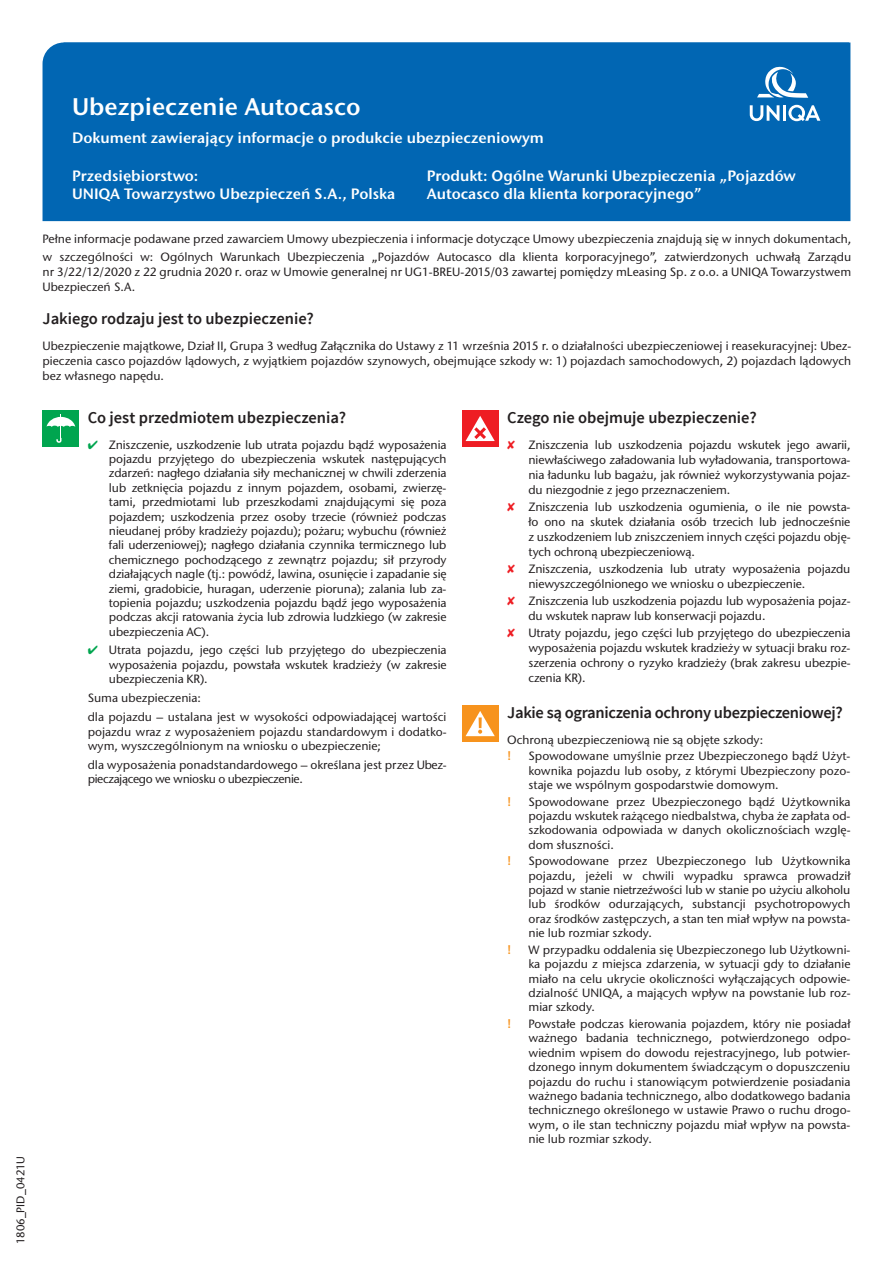
<style>
.page{position:relative;width:893px;height:1263px;background:#fff}
.page>*{position:absolute;margin:0;border:0;box-sizing:border-box;transform-origin:0 0}
.t1{font:600 24px "Stone Sans ITC Pro";color:#fff}
.t2{font:600 16.5px "Source Sans Pro";color:#231f20}
.t3{font:600 16.5px "Source Sans Pro";letter-spacing:-.02em;color:#231f20}
.t4{font:600 15px/18px "Stone Sans ITC Pro";color:#fff}
.t5{font:500 12px/14.4px "Stone Sans ITC Pro";color:#231f20;text-align:justify}
.t6{font:600 12px "Stone Sans ITC Pro";color:#f7931d}
.t7{font:500 11.25px "Stone Sans ITC Pro";color:#231f20}
.s1{color:#00a54f}
.s2{color:#ee1d23}
</style>
<div class="page">
<div style="left:43px;top:43px;width:807px;height:178px;background:#0166b3"></div>
<div style="left:64px;top:43px;width:785px;height:165px;background:#0166b3"></div>
<div style="left:743px;top:51px;width:85px;height:85px;background:#0166b3"></div>
<svg style="left:750px;top:105px;width:29px;height:16px"></svg>
<hr style="left:783px;top:105px;width:3px;height:16px;background:#fff">
<svg style="left:788px;top:105px;width:32px;height:16px"></svg>
<svg style="left:757px;top:66px;width:51px;height:32px"></svg>
<div style="left:43px;top:410px;width:36px;height:36px;background:#00a54f"></div>
<svg style="left:47px;top:415px;width:28px;height:28px"></svg>
<div style="left:462px;top:410px;width:36px;height:36px;background:#ee1d23"></div>
<svg style="left:466px;top:416px;width:29px;height:25px"></svg>
<div style="left:462px;top:705px;width:36px;height:37px;background:#f7931d"></div>
<svg style="left:466px;top:711px;width:29px;height:25px"></svg>
<p class="t7" style="left:14px;top:1244px;width:89px;rotate:-90deg">1806_PID_0421U</p>
<h1 class="t1" style="left:72px;top:91px;width:290px">Ubezpieczenie Autocasco</h1>
<p class="t4" style="left:72px;top:129px;width:473px">Dokument zawierający informacje o produkcie ubezpieczeniowym</p>
<p class="t4" style="left:72px;top:167px;width:325px">Przedsiębiorstwo:<br>UNIQA Towarzystwo Ubezpieczeń S.A., Polska</p>
<p class="t4" style="left:427px;top:167px;width:370px">Produkt: Ogólne Warunki Ubezpieczenia „Pojazdów<br>Autocasco dla klienta korporacyjnego”</p>
<p class="t5" style="left:43px;top:231px;width:810px;line-height:17.1px">Pełne informacje podawane przed zawarciem Umowy ubezpieczenia i informacje dotyczące Umowy ubezpieczenia znajdują się w innych dokumentach, w szczególności w: Ogólnych Warunkach Ubezpieczenia „Pojazdów Autocasco dla klienta korporacyjnego”, zatwierdzonych uchwałą Zarządu</p>
<p class="t5" style="left:43px;top:264px;width:810px;line-height:15px">nr 3/22/12/2020 z 22 grudnia 2020 r. oraz w Umowie generalnej nr UG1-BREU-2015/03 zawartej pomiędzy mLeasing Sp. z o.o. a UNIQA Towarzystwem<br>Ubezpieczeń S.A.</p>
<h2 class="t2" style="left:43px;top:308px;width:273px">Jakiego rodzaju jest to ubezpieczenie?</h2>
<p class="t5" style="left:43px;top:338px;width:810px;line-height:15px">Ubezpieczenie majątkowe, Dział II, Grupa 3 według Załącznika do Ustawy z 11 września 2015 r. o działalności ubezpieczeniowej i reasekuracyjnej: Ubez&shy;pieczenia casco pojazdów lądowych, z wyjątkiem pojazdów szynowych, obejmujące szkody w: 1) pojazdach samochodowych, 2) pojazdach lądowych bez własnego napędu.</p>
<h2 class="t2" style="left:88px;top:407px;width:260px">Co jest przedmiotem ubezpieczenia?</h2>
<p class="t5" style="left:109px;top:437px;width:339px;text-indent:-21px"><span class="s1">✔</span> Zniszczenie, uszkodzenie lub utrata pojazdu bądź wyposażenia pojazdu przyjętego do ubezpieczenia wskutek następujących zdarzeń: nagłego działania siły mechanicznej w chwili zderzenia lub zetknięcia pojazdu z innym pojazdem, osobami, zwierzę&shy;tami, przedmiotami lub przeszkodami znajdującymi się poza pojazdem; uszkodzenia przez osoby trzecie (również podczas nieudanej próby kradzieży pojazdu); pożaru; wybuchu (również fali uderzeniowej); nagłego działania czynnika termicznego lub chemicznego pochodzącego z zewnątrz pojazdu; sił przyrody działających nagle (tj.: powódź, lawina, osunięcie i zapadanie się ziemi, gradobicie, huragan, uderzenie pioruna); zalania lub za&shy;topienia pojazdu; uszkodzenia pojazdu bądź jego wyposażenia podczas akcji ratowania życia lub zdrowia ludzkiego (w zakresie ubezpieczenia AC).</p>
<p class="t5" style="left:109px;top:643px;width:339px;text-indent:-21px"><span class="s1">✔</span> Utrata pojazdu, jego części lub przyjętego do ubezpieczenia wyposażenia pojazdu, powstała wskutek kradzieży (w zakresie ubezpieczenia KR).</p>
<p class="t5" style="left:88px;top:689px;width:360px;line-height:18.6px">Suma ubezpieczenia:<br>dla pojazdu – ustalana jest w wysokości odpowiadającej wartości</p>
<p class="t5" style="left:88px;top:724px;width:360px">pojazdu wraz z wyposażeniem pojazdu standardowym i dodatko&shy;wym, wyszczególnionym na wniosku o ubezpieczenie;</p>
<p class="t5" style="left:88px;top:757px;width:360px">dla wyposażenia ponadstandardowego – określana jest przez Ubez&shy;pieczającego we wniosku o ubezpieczenie.</p>
<h2 class="t2" style="left:507px;top:407px;width:251px">Czego nie obejmuje ubezpieczenie?</h2>
<p class="t5" style="left:528px;top:437px;width:323px;line-height:15px;text-indent:-21px"><span class="s2">✘</span> Zniszczenia lub uszkodzenia pojazdu wskutek jego awarii, niewłaściwego załadowania lub wyładowania, transportowa&shy;nia ładunku lub bagażu, jak również wykorzystywania pojaz&shy;du niezgodnie z jego przeznaczeniem.</p>
<p class="t5" style="left:528px;top:499px;width:323px;line-height:15px;text-indent:-21px"><span class="s2">✘</span> Zniszczenia lub uszkodzenia ogumienia, o ile nie powsta&shy;ło ono na skutek działania osób trzecich lub jednocześnie z uszkodzeniem lub zniszczeniem innych części pojazdu obję&shy;tych ochroną ubezpieczeniową.</p>
<p class="t5" style="left:528px;top:561px;width:323px;line-height:15px;text-indent:-21px"><span class="s2">✘</span> Zniszczenia, uszkodzenia lub utraty wyposażenia pojazdu niewyszczególnionego we wniosku o ubezpieczenie.</p>
<p class="t5" style="left:528px;top:593px;width:323px;line-height:15px;text-indent:-21px"><span class="s2">✘</span> Zniszczenia lub uszkodzenia pojazdu lub wyposażenia pojaz&shy;du wskutek napraw lub konserwacji pojazdu.</p>
<p class="t5" style="left:528px;top:625px;width:323px;line-height:15px;text-indent:-21px"><span class="s2">✘</span> Utraty pojazdu, jego części lub przyjętego do ubezpieczenia wyposażenia pojazdu wskutek kradzieży w sytuacji braku roz&shy;szerzenia ochrony o ryzyko kradzieży (brak zakresu ubezpie&shy;czenia KR).</p>
<h2 class="t3" style="left:507px;top:702px;width:337px">Jakie są ograniczenia ochrony ubezpieczeniowej?</h2>
<p class="t5" style="left:507px;top:732px;width:257px">Ochroną ubezpieczeniową nie są objęte szkody:</p>
<p class="t6" style="left:507px;top:748px;width:6px">!</p>
<p class="t5" style="left:528px;top:749px;width:323px">Spowodowane umyślnie przez Ubezpieczonego bądź Użyt&shy;kownika pojazdu lub osoby, z którymi Ubezpieczony pozo&shy;staje we wspólnym gospodarstwie domowym.</p>
<p class="t6" style="left:507px;top:794px;width:6px">!</p>
<p class="t5" style="left:528px;top:794px;width:323px">Spowodowane przez Ubezpieczonego bądź Użytkownika pojazdu wskutek rażącego niedbalstwa, chyba że zapłata od&shy;szkodowania odpowiada w danych okolicznościach wzglę&shy;dom słuszności.</p>
<p class="t6" style="left:507px;top:853px;width:6px">!</p>
<p class="t5" style="left:528px;top:854px;width:323px">Spowodowane przez Ubezpieczonego lub Użytkownika pojazdu, jeżeli w chwili wypadku sprawca prowadził pojazd w stanie nietrzeźwości lub w stanie po użyciu alkoholu lub środków odurzających, substancji psychotropowych oraz środków zastępczych, a stan ten miał wpływ na powsta&shy;nie lub rozmiar szkody.</p>
<p class="t6" style="left:507px;top:942px;width:6px">!</p>
<p class="t5" style="left:528px;top:942px;width:323px">W przypadku oddalenia się Ubezpieczonego lub Użytkowni&shy;ka pojazdu z miejsca zdarzenia, w sytuacji gdy to działanie miało na celu ukrycie okoliczności wyłączających odpowie&shy;dzialność UNIQA, a mających wpływ na powstanie lub roz&shy;miar szkody.</p>
<p class="t6" style="left:507px;top:1016px;width:6px">!</p>
<p class="t5" style="left:528px;top:1016px;width:323px">Powstałe podczas kierowania pojazdem, który nie posiadał ważnego badania technicznego, potwierdzonego odpo&shy;wiednim wpisem do dowodu rejestracyjnego, lub potwier&shy;dzonego innym dokumentem świadczącym o dopuszczeniu pojazdu do ruchu i stanowiącym potwierdzenie posiadania ważnego badania technicznego, albo dodatkowego badania technicznego określonego w ustawie Prawo o ruchu drogo&shy;wym, o ile stan techniczny pojazdu miał wpływ na powsta&shy;nie lub rozmiar szkody.</p>
</div>
